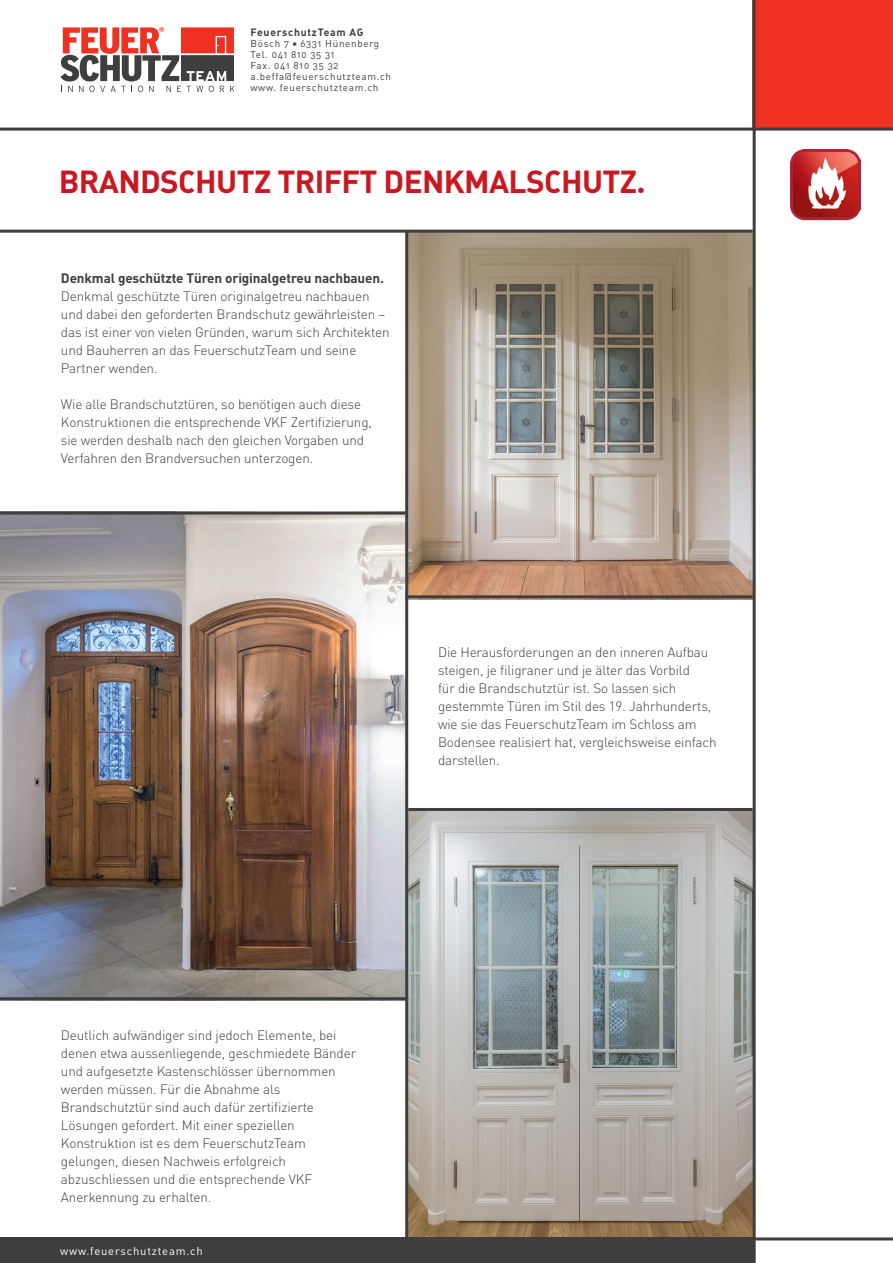
<style>
.page{position:relative;width:893px;height:1263px;background:#fff}
.page>*{position:absolute;margin:0;border:0;box-sizing:border-box;transform-origin:0 0}
.t1{font:31.5px "DIN Bold Alternate";letter-spacing:-.02em;color:#c91821}
.t2{font:300 13.5px/18px "DIN";letter-spacing:-.01em;color:#3e3e3f}
.t3{font:700 13.5px "DIN";letter-spacing:-.01em;color:#3e3e3f}
.t4{font:11.25px "DIN Regular Alternate";letter-spacing:.07em;color:#fff}
.t5{font:10.5px "DIN Bold Alternate";letter-spacing:.07em;color:#3e3e3f}
.t6{font:9.9px/11.1px "DIN Regular Alternate";letter-spacing:.07em;color:#3e3e3f}
</style>
<div class="page">
<img style="left:408px;top:233px;width:345px;height:367px">
<img style="left:408px;top:811px;width:345px;height:426px">
<img style="left:0;top:514px;width:405px;height:483px">
<div style="left:753px;top:0;width:140px;height:128px;background:#ef3122"></div>
<div style="left:0;top:1238px;width:754px;height:25px;background:#3e3e3f"></div>
<hr style="left:753px;top:0;width:3px;height:1263px;background:#3e3e3f">
<hr style="left:405px;top:232px;width:3px;height:1031px;background:#3e3e3f">
<hr style="left:0;top:128px;width:893px;height:3px;background:#3e3e3f">
<hr style="left:0;top:230px;width:753px;height:3px;background:#3e3e3f">
<hr style="left:405px;top:595px;width:348px;height:3px;background:#3e3e3f">
<hr style="left:0;top:511px;width:405px;height:3px;background:#3e3e3f">
<hr style="left:0;top:997px;width:408px;height:3px;background:#3e3e3f">
<hr style="left:408px;top:808px;width:345px;height:3px;background:#3e3e3f">
<hr style="left:0;top:1237px;width:893px;height:3px;background:#3e3e3f">
<svg style="left:60px;top:27px;width:174px;height:65px"></svg>
<img style="left:790px;top:150px;width:70px;height:71px">
<p class="t5" style="left:250px;top:25px;width:115px">FeuerschutzTeam AG</p>
<p class="t6" style="left:250px;top:38px;width:142px">Bösch 7 ■ 6331 Hünenberg<br>Tel. 041 810 35 31<br>Fax. 041 810 35 32 a.beffa@feuerschutzteam.ch www. feuerschutzteam.ch</p>
<h1 class="t1" style="left:59px;top:161px;width:588px">BRANDSCHUTZ TRIFFT DENKMALSCHUTZ.</h1>
<p class="t3" style="left:61px;top:270px;width:324px">Denkmal geschützte Türen originalgetreu nachbauen.</p>
<p class="t2" style="left:61px;top:287px;width:330px">Denkmal geschützte Türen originalgetreu nachbauen und dabei den geforderten Brandschutz gewährleisten – das ist einer von vielen Gründen, warum sich Architekten und Bauherren an das FeuerschutzTeam und seine Partner wenden.</p>
<p class="t2" style="left:61px;top:395px;width:313px">Wie alle Brandschutztüren, so benötigen auch diese Konstruktionen die entsprechende VKF Zertifizierung, sie werden deshalb nach den gleichen Vorgaben und Verfahren den Brandversuchen unterzogen.</p>
<p class="t2" style="left:438px;top:643px;width:280px">Die Herausforderungen an den inneren Aufbau steigen, je filigraner und je älter das Vorbild<br>für die Brandschutztür ist. So lassen sich gestemmte Türen im Stil des 19. Jahrhunderts, wie sie das FeuerschutzTeam im Schloss am Bodensee realisiert hat, vergleichsweise einfach darstellen.</p>
<p class="t2" style="left:61px;top:1026px;width:297px">Deutlich aufwändiger sind jedoch Elemente, bei denen etwa aussenliegende, geschmiedete Bänder und aufgesetzte Kastenschlösser übernommen werden müssen. Für die Abnahme als Brandschutztür sind auch dafür zertifizierte Lösungen gefordert. Mit einer speziellen Konstruktion ist es dem FeuerschutzTeam gelungen, diesen Nachweis erfolgreich abzuschliessen und die entsprechende VKF Anerkennung zu erhalten.</p>
<p class="t4" style="left:60px;top:1244px;width:144px">www.feuerschutzteam.ch</p>
</div>
